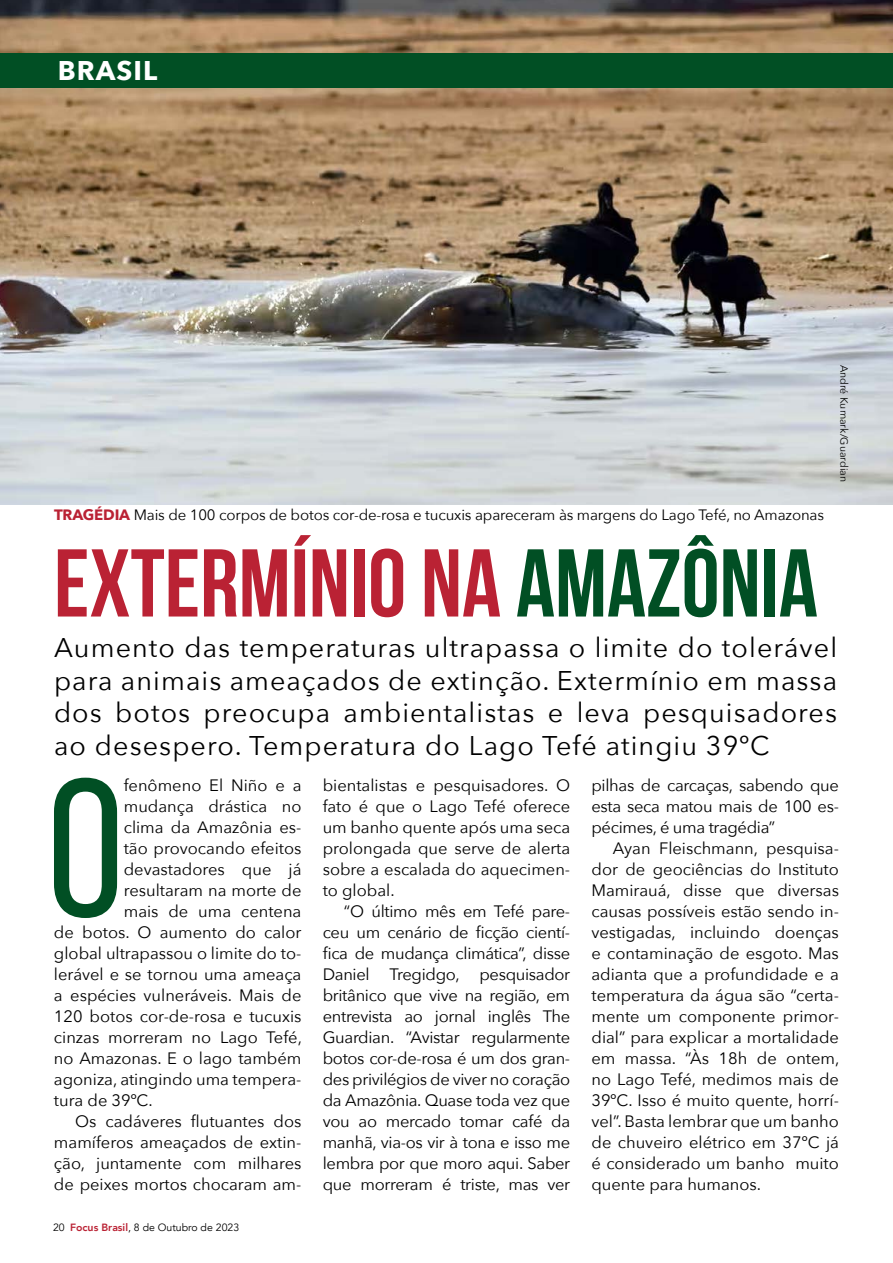
<style>
.page{position:relative;width:893px;height:1263px;background:#fff}
.page>*{position:absolute;margin:0;border:0;box-sizing:border-box;transform-origin:0 0}
.t1{font:196.5px "Bebas Neue";color:#014f24}
.t2{font:700 96px "Bebas Neue";color:#ba2234}
.t3{font:27px/32.4px "Avenir Next";letter-spacing:.04em;color:#000;text-align:justify}
.t4{font:700 27px "Avenir Next";letter-spacing:.04em;color:#fff}
.t5{font:16.5px/21px "Avenir Next";color:#000;text-align:justify}
.t6{font:15px "Avenir Next";letter-spacing:-.01em;color:#000}
.t7{font:10.5px "Avenir";color:#000}
.t8{font:10.5px "Avenir Next";color:#000}
.s1{font-weight:700;color:#ba2234}
.s2{color:#014f24}
.s3{font-weight:800;color:#ba2234}
</style>
<div class="page">
<img style="left:0;top:0;width:893px;height:504px">
<div style="left:0;top:53px;width:893px;height:35px;background:#014f24"></div>
<h3 class="t4" style="left:58px;top:47px;width:101px">BRASIL</h3>
<p class="t6" style="left:54px;top:502px;width:772px"><span class="s1">TRAGÉDIA</span> Mais de 100 corpos de botos cor-de-rosa e tucuxis apareceram às margens do Lago Tefé, no Amazonas</p>
<p class="t8" style="left:853px;top:365px;width:119px;rotate:90deg">André Kumark/Guardian</p>
<h2 class="t2" style="left:54px;top:531px;width:765px">EXTERMÍNIO NA <span class="s2">AMAZÔNIA</span></h2>
<h3 class="t3" style="left:54px;top:631px;width:785px">Aumento das temperaturas ultrapassa o limite do tolerável para animais ameaçados de extinção. Extermínio em massa dos botos preocupa ambientalistas e leva pesquisadores ao desespero. Temperatura do Lago Tefé atingiu 39ºC</h3>
<h1 class="t1" style="left:47px;top:742px;width:78px">O</h1>
<p class="t5" style="left:124px;top:774px;width:179px">fenômeno El Niño e a</p>
<p class="t5" style="left:124px;top:795px;width:179px">mudança drástica no</p>
<p class="t5" style="left:124px;top:816px;width:179px">clima da Amazônia es-</p>
<p class="t5" style="left:124px;top:837px;width:179px">tão provocando efeitos</p>
<p class="t5" style="left:124px;top:858px;width:179px">devastadores que já</p>
<p class="t5" style="left:124px;top:879px;width:179px">resultaram na morte de</p>
<p class="t5" style="left:124px;top:900px;width:179px">mais de uma centena</p>
<p class="t5" style="left:54px;top:921px;width:249px">de botos. O aumento do calor</p>
<p class="t5" style="left:54px;top:942px;width:249px">global ultrapassou o limite do to-</p>
<p class="t5" style="left:54px;top:963px;width:249px">lerável e se tornou uma ameaça</p>
<p class="t5" style="left:54px;top:984px;width:249px">a espécies vulneráveis. Mais de</p>
<p class="t5" style="left:54px;top:1005px;width:249px">120 botos cor-de-rosa e tucuxis</p>
<p class="t5" style="left:54px;top:1026px;width:249px">cinzas morreram no Lago Tefé,</p>
<p class="t5" style="left:54px;top:1047px;width:249px">no Amazonas. E o lago também</p>
<p class="t5" style="left:54px;top:1068px;width:249px">agoniza, atingindo uma tempera-</p>
<p class="t5" style="left:54px;top:1089px;width:100px">tura de 39ºC.</p>
<p class="t5" style="left:75px;top:1110px;width:228px">Os cadáveres flutuantes dos</p>
<p class="t5" style="left:54px;top:1131px;width:249px">mamíferos ameaçados de extin-</p>
<p class="t5" style="left:54px;top:1152px;width:249px">ção, juntamente com milhares</p>
<p class="t5" style="left:54px;top:1173px;width:249px">de peixes mortos chocaram am-</p>
<p class="t7" style="left:53px;top:1221px;width:188px">20 <span class="s3">Focus Brasil</span>, 8 de Outubro de 2023</p>
<p class="t5" style="left:323px;top:774px;width:249px">bientalistas e pesquisadores. O fato é que o Lago Tefé oferece um banho quente após uma seca prolongada que serve de alerta sobre a escalada do aquecimen&shy;to global.</p>
<p class="t5" style="left:323px;top:900px;width:249px;text-indent:21px">“O último mês em Tefé pare&shy;ceu um cenário de ficção cientí&shy;fica de mudança climática”, disse Daniel Tregidgo, pesquisador britânico que vive na região, em entrevista ao jornal inglês The Guardian. “Avistar regularmente botos cor-de-rosa é um dos gran&shy;des privilégios de viver no coração da Amazônia. Quase toda vez que vou ao mercado tomar café da manhã, via-os vir à tona e isso me lembra por que moro aqui. Saber que morreram é triste, mas ver</p>
<p class="t5" style="left:591px;top:774px;width:249px">pilhas de carcaças, sabendo que esta seca matou mais de 100 es&shy;pécimes, é uma tragédia”</p>
<p class="t5" style="left:591px;top:837px;width:249px;text-indent:21px">Ayan Fleischmann, pesquisa&shy;dor de geociências do Instituto Mamirauá, disse que diversas causas possíveis estão sendo in&shy;vestigadas, incluindo doenças e contaminação de esgoto. Mas adianta que a profundidade e a temperatura da água são “certa&shy;mente um componente primor&shy;dial” para explicar a mortalidade em massa. “Às 18h de ontem, no Lago Tefé, medimos mais de 39ºC. Isso é muito quente, horrí&shy;vel”. Basta lembrar que um banho de chuveiro elétrico em 37ºC já é considerado um banho muito quente para humanos.</p>
</div>
